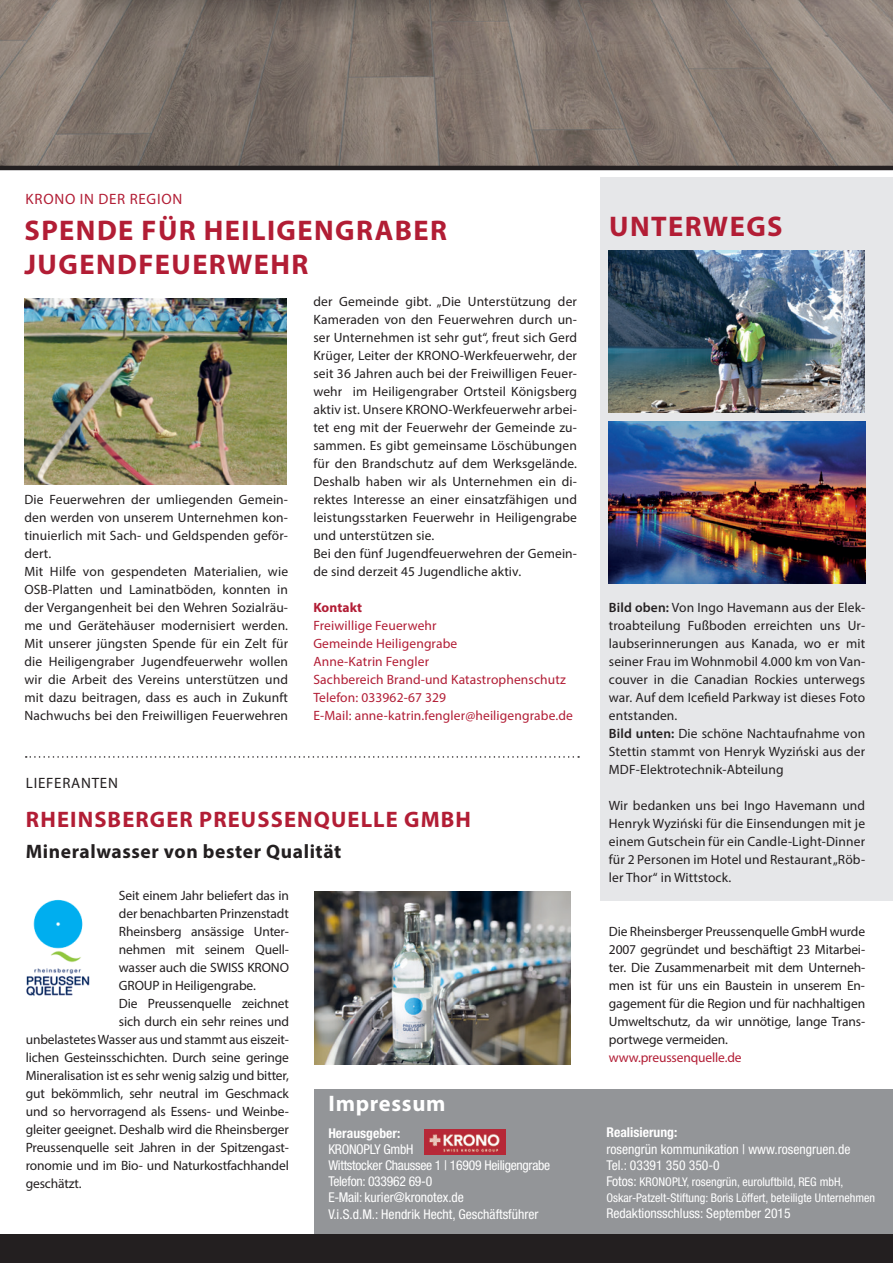
<style>
.page{position:relative;width:893px;height:1263px;background:#fff}
.page>*{position:absolute;margin:0;border:0;box-sizing:border-box;transform-origin:0 0}
.t1{font:700 28.5px/34.2px "Myriad Pro";letter-spacing:.05em;color:#b21d35}
.t2{font:700 22.5px "Myriad Pro";letter-spacing:.05em;color:#b21d35}
.t3{font:700 22.5px "Myriad Pro";letter-spacing:.03em;color:#fff}
.t4{font:700 19.5px "Myriad Pro";letter-spacing:.03em;color:#231f20}
.t5{font:15px "Myriad Pro";letter-spacing:.05em;color:#b21d35}
.t6{font:15px "Myriad Pro";letter-spacing:.05em;color:#231f20}
.t7{font:13.5px/18px "Myriad Pro";letter-spacing:.01em;color:#231f20}
.t8{font:13.5px "Myriad Pro";letter-spacing:-.01em;color:#231f20}
.t9{font:13.5px/18px "Myriad Pro";letter-spacing:.01em;color:#b21d35}
.t10{font:condensed 13.5px/16.2px "Helvetica Neue";letter-spacing:-.02em;color:#fff}
.t11{font:condensed 13.5px/16.2px "Helvetica Neue";color:#fff}
.t12{font:700 condensed 13.5px "Helvetica Neue";color:#fff}
.t13{font:13.5px "Myriad Pro";letter-spacing:-.01em;color:#b21d35}
.t14{font:700 13.5px "Myriad Pro";letter-spacing:.01em;color:#b21d35}
.t15{font:condensed 12px/16.2px "Helvetica Neue";color:#fff}
.s1{font-weight:600}
.s2{font-size:13.5px}
</style>
<div class="page">
<img style="left:314px;top:892px;width:257px;height:172px">
<div style="left:314px;top:1089px;width:579px;height:146px;background:#939598"></div>
<img style="left:0;top:0;width:893px;height:166px">
<hr style="left:0;top:166px;width:893px;height:4px;background:#231f20">
<img style="left:425px;top:1129px;width:81px;height:25px">
<div style="left:0;top:1234px;width:893px;height:29px;background:#231f20"></div>
<img style="left:24px;top:298px;width:263px;height:187px">
<div style="left:600px;top:178px;width:293px;height:723px;background:#e6e7e9"></div>
<img style="left:26px;top:899px;width:64px;height:97px">
<svg style="left:26px;top:756px;width:553px;height:2px"></svg>
<img style="left:609px;top:251px;width:255px;height:161px">
<img style="left:609px;top:422px;width:256px;height:161px">
<p class="t5" style="left:26px;top:190px;width:158px">KRONO IN DER REGION</p>
<h1 class="t1" style="left:25px;top:212px;width:424px">SPENDE FÜR HEILIGENGRABER<br>JUGENDFEUERWEHR</h1>
<p class="t7" style="left:24px;top:490px;width:265px">Die Feuerwehren der umliegenden Gemein&shy;den werden von unserem Unternehmen kon&shy;tinuierlich mit Sach- und Geldspenden geför&shy;dert.<br>Mit Hilfe von gespendeten Materialien, wie OSB-Platten und Laminatböden, konnten in der Vergangenheit bei den Wehren Sozialräu&shy;me und Gerätehäuser modernisiert werden.<br>Mit unserer jüngsten Spende für ein Zelt für die Heiligengraber Jugendfeuerwehr wollen wir die Arbeit des Vereins unterstützen und mit dazu beitragen, dass es auch in Zukunft Nachwuchs bei den Freiwilligen Feuerwehren</p>
<p class="t6" style="left:26px;top:774px;width:94px">LIEFERANTEN</p>
<p class="t7" style="left:313px;top:292px;width:265px">der Gemeinde gibt. „Die Unterstützung der Kameraden von den Feuerwehren durch un&shy;ser Unternehmen ist sehr gut“, freut sich Gerd Krüger, Leiter der KRONO-Werkfeuerwehr, der seit 36 Jahren auch bei der Freiwilligen Feuer&shy;wehr im Heiligengraber Ortsteil Königsberg aktiv ist. Unsere KRONO-Werkfeuerwehr arbei&shy;tet eng mit der Feuerwehr der Gemeinde zu&shy;sammen. Es gibt gemeinsame Löschübungen für den Brandschutz auf dem Werksgelände.<br>Deshalb haben wir als Unternehmen ein di&shy;rektes Interesse an einer einsatzfähigen und leistungsstarken Feuerwehr in Heiligengrabe und unterstützen sie.<br>Bei den fünf Jugendfeuerwehren der Gemein&shy;de sind derzeit 45 Jugendliche aktiv.</p>
<p class="t14" style="left:313px;top:599px;width:50px">Kontakt</p>
<p class="t9" style="left:313px;top:616px;width:261px">Freiwillige Feuerwehr<br>Gemeinde Heiligengrabe<br>Anne-Katrin Fengler<br>Sachbereich Brand-und Katastrophenschutz<br>Telefon: 033962-67 329<br>E-Mail: anne-katrin.fengler@heiligengrabe.de</p>
<h2 class="t2" style="left:26px;top:805px;width:447px">RHEINSBERGER PREUSSENQUELLE GMBH</h2>
<h3 class="t4" style="left:26px;top:838px;width:317px">Mineralwasser von bester Qualität</h3>
<p class="t8" style="left:119px;top:887px;width:172px">Seit einem Jahr beliefert das in</p>
<p class="t8" style="left:119px;top:905px;width:172px">der benachbarten Prinzenstadt</p>
<p class="t8" style="left:119px;top:923px;width:172px">Rheinsberg ansässige Unter-</p>
<p class="t8" style="left:119px;top:941px;width:172px">nehmen mit seinem Quell-</p>
<p class="t8" style="left:119px;top:959px;width:172px">wasser auch die SWISS KRONO</p>
<p class="t8" style="left:119px;top:977px;width:138px">GROUP in Heiligengrabe.</p>
<p class="t8" style="left:119px;top:995px;width:172px">Die Preussenquelle zeichnet</p>
<p class="t8" style="left:119px;top:1013px;width:172px">sich durch ein sehr reines und</p>
<p class="t8" style="left:26px;top:1031px;width:265px">unbelastetes Wasser aus und stammt aus eiszeit-</p>
<p class="t8" style="left:26px;top:1049px;width:265px">lichen Gesteinsschichten. Durch seine geringe</p>
<p class="t8" style="left:26px;top:1067px;width:265px">Mineralisation ist es sehr wenig salzig und bitter,</p>
<p class="t8" style="left:26px;top:1085px;width:265px">gut bekömmlich, sehr neutral im Geschmack</p>
<p class="t8" style="left:26px;top:1103px;width:265px">und so hervorragend als Essens- und Weinbe-</p>
<p class="t8" style="left:26px;top:1121px;width:265px">gleiter geeignet. Deshalb wird die Rheinsberger</p>
<p class="t8" style="left:26px;top:1139px;width:265px">Preussenquelle seit Jahren in der Spitzengast-</p>
<p class="t8" style="left:26px;top:1157px;width:265px">ronomie und im Bio- und Naturkostfachhandel</p>
<p class="t8" style="left:26px;top:1175px;width:57px">geschätzt.</p>
<h2 class="t3" style="left:329px;top:1088px;width:118px">Impressum</h2>
<p class="t12" style="left:328px;top:1124px;width:73px">Herausgeber:</p>
<p class="t10" style="left:328px;top:1141px;width:223px">KRONOPLY GmbH<br>Wittstocker Chaussee 1 | 16909 Heiligengrabe<br>Telefon: 033962 69-0<br>E-Mail: kurier@kronotex.de<br>V.i.S.d.M.: Hendrik Hecht, Geschäftsführer</p>
<h1 class="t1" style="left:609px;top:208px;width:175px">UNTERWEGS</h1>
<p class="t7" style="left:609px;top:598px;width:258px"><span class="s1">Bild oben:</span> Von Ingo Havemann aus der Elek&shy;troabteilung Fußboden erreichten uns Ur&shy;laubserinnerungen aus Kanada, wo er mit seiner Frau im Wohnmobil 4.000 km von Van&shy;couver in die Canadian Rockies unterwegs war. Auf dem Icefield Parkway ist dieses Foto entstanden.<br><span class="s1">Bild unten:</span> Die schöne Nachtaufnahme von Stettin stammt von Henryk Wyziński aus der MDF-Elektrotechnik-Abteilung</p>
<p class="t7" style="left:609px;top:796px;width:258px;text-align:justify">Wir bedanken uns bei Ingo Havemann und Henryk Wyziński für die Einsendungen mit je einem Gutschein für ein Candle-Light-Dinner für 2 Personen im Hotel und Restaurant „Röb&shy;ler Thor“ in Wittstock.</p>
<p class="t7" style="left:609px;top:922px;width:258px;text-align:justify">Die Rheinsberger Preussenquelle GmbH wurde 2007 gegründet und beschäftigt 23 Mitarbei&shy;ter. Die Zusammenarbeit mit dem Unterneh&shy;men ist für uns ein Baustein in unserem En&shy;gagement für die Region und für nachhaltigen Umweltschutz, da wir unnötige, lange Trans&shy;portwege vermeiden.</p>
<p class="t13" style="left:609px;top:1049px;width:134px">www.preussenquelle.de</p>
<p class="t12" style="left:606px;top:1124px;width:72px">Realisierung:</p>
<p class="t11" style="left:606px;top:1140px;width:245px">rosengrün kommunikation | www.rosengruen.de<br>Tel.: 03391 350 350-0</p>
<p class="t15" style="left:606px;top:1173px;width:270px"><span class="s2">Fotos:</span> KRONOPLY, rosengrün, euroluftbild, REG mbH,<br>Oskar-Patzelt-Stiftung: Boris Löffert, beteiligte Unternehmen</p>
<p class="t11" style="left:606px;top:1205px;width:186px">Redaktionsschluss: September 2015</p>
</div>
